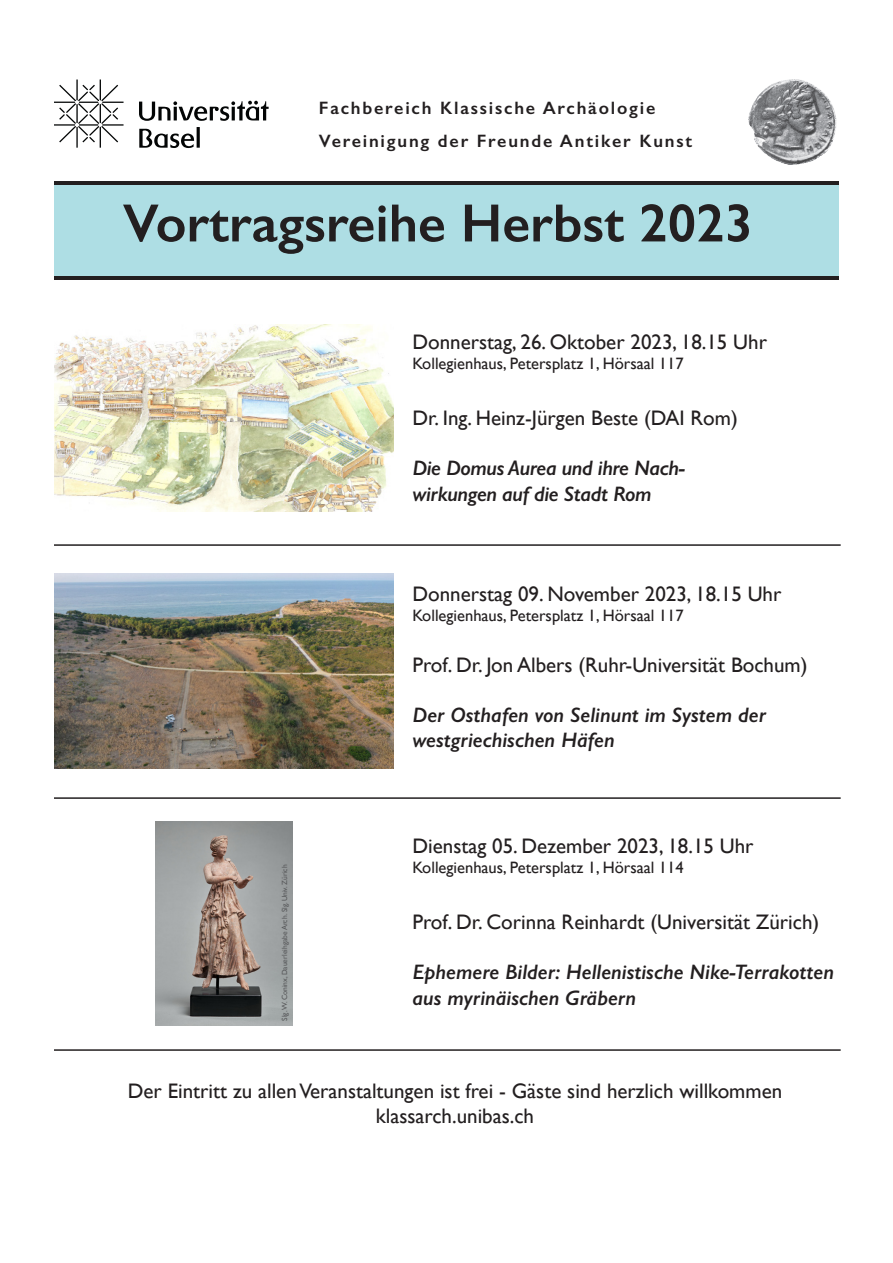
<style>
.page{position:relative;width:893px;height:1263px;background:#fff}
.page>*{position:absolute;margin:0;border:0;box-sizing:border-box;transform-origin:0 0}
.t1{font:600 54px "Gill Sans";color:#231f20}
.t2{font:21px "Gill Sans";color:#231f20}
.Absatzformat_2{font:italic 600 21px/25.2px "Gill Sans";color:#231f20}
.Absatzformat_2-2{font:italic 600 21px/25.2px "Gill Sans";letter-spacing:-.02em;color:#231f20}
.t3{font:600 18px "Gill Sans";letter-spacing:.1em;color:#231f20}
.t4{font:16.5px "Gill Sans";color:#231f20}
.t5{font:7.5px "Gill Sans";color:#57585a}
</style>
<div class="page">
<svg style="left:139px;top:127px;width:61px;height:21px"></svg>
<svg style="left:139px;top:101px;width:130px;height:20px"></svg>
<svg style="left:54px;top:80px;width:70px;height:68px"></svg>
<img style="left:748px;top:80px;width:89px;height:85px">
<div style="left:54px;top:183px;width:784px;height:93px;background:#aedee4"></div>
<hr style="left:54px;top:182px;width:784px;height:3px;background:#231f20">
<hr style="left:55px;top:277px;width:784px;height:3px;background:#231f20">
<img style="left:54px;top:324px;width:339px;height:188px">
<img style="left:155px;top:822px;width:137px;height:203px">
<img style="left:54px;top:574px;width:339px;height:194px">
<hr style="left:54px;top:544px;width:787px;height:2px;background:#231f20">
<hr style="left:54px;top:797px;width:787px;height:2px;background:#231f20">
<hr style="left:54px;top:1049px;width:787px;height:2px;background:#231f20">
<p class="t3" style="left:319px;top:97px;width:338px">Fachbereich Klassische Archäologie</p>
<p class="t3" style="left:319px;top:130px;width:375px">Vereinigung der Freunde Antiker Kunst</p>
<p class="t1" style="left:123px;top:190px;width:632px">Vortragsreihe Herbst 2023</p>
<p class="t2" style="left:412px;top:330px;width:356px">Donnerstag, 26. Oktober 2023, 18.15 Uhr</p>
<p class="t4" style="left:412px;top:354px;width:273px">Kollegienhaus, Petersplatz 1, Hörsaal 117</p>
<p class="t2" style="left:412px;top:406px;width:327px">Dr. Ing. Heinz-Jürgen Beste (DAI Rom)</p>
<p class="Absatzformat_2-2" style="left:412px;top:455px;width:274px">Die Domus Aurea und ihre Nach&shy;wirkungen auf die Stadt Rom</p>
<p class="t5" style="left:280px;top:1020px;width:158px;rotate:-90deg">Slg.W. Coninx, Dauerleihgabe Arch. Slg. Univ. Zürich</p>
<p class="t2" style="left:412px;top:582px;width:370px">Donnerstag 09. November 2023, 18.15 Uhr</p>
<p class="t4" style="left:412px;top:606px;width:273px">Kollegienhaus, Petersplatz 1, Hörsaal 117</p>
<p class="t2" style="left:412px;top:652px;width:397px">Prof. Dr. Jon Albers (Ruhr-Universität Bochum)</p>
<p class="Absatzformat_2" style="left:412px;top:702px;width:355px">Der Osthafen von Selinunt im System der</p>
<p class="Absatzformat_2" style="left:412px;top:727px;width:204px">westgriechischen Häfen</p>
<p class="t2" style="left:412px;top:834px;width:343px">Dienstag 05. Dezember 2023, 18.15 Uhr</p>
<p class="t4" style="left:412px;top:858px;width:273px">Kollegienhaus, Petersplatz 1, Hörsaal 114</p>
<p class="t2" style="left:412px;top:909px;width:408px">Prof. Dr. Corinna Reinhardt (Universität Zürich)</p>
<p class="Absatzformat_2" style="left:412px;top:959px;width:423px">Ephemere Bilder: Hellenistische Nike-Terrakotten aus myrinäischen Gräbern</p>
<p class="t2" style="left:128px;top:1078px;width:656px">Der Eintritt zu allen Veranstaltungen ist frei - Gäste sind herzlich willkommen</p>
<p class="t2" style="left:376px;top:1104px;width:160px">klassarch.unibas.ch</p>
</div>
